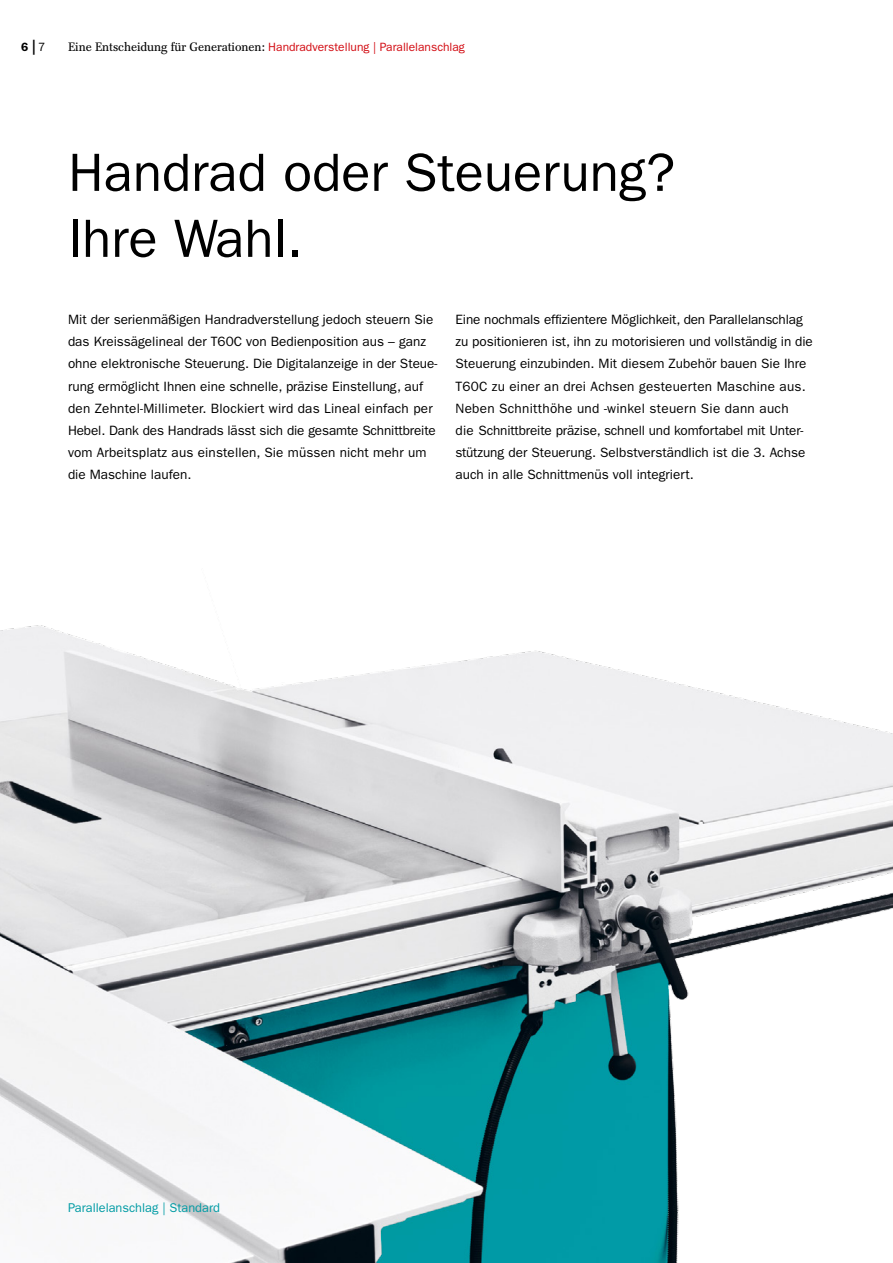
<style>
.page{position:relative;width:893px;height:1263px;background:#fff}
.page>*{position:absolute;margin:0;border:0;box-sizing:border-box;transform-origin:0 0}
.t1{font:54px/66px "ITC Franklin Gothic Std";color:#000}
.t2{font:13.5px/22.2px "ITC Franklin Gothic Std";color:#000}
.t3{font:12.75px "ITC Franklin Gothic Std";color:#009ba4}
.t4{font:12px "ITC Franklin Gothic Std";color:#d20a11}
.t5{font:600 12px "ITC Franklin Gothic Std";color:#000}
.s1{font-size:15px}
.s2{font-weight:400}
.s3{font-family:"Franklin Antiqua BQ";color:#000}
</style>
<div class="page">
<img style="left:0;top:625px;width:893px;height:638px">
<p class="t5" style="left:21px;top:39px;width:26px">6 <span class="s1">|</span> <span class="s2">7</span></p>
<p class="t4" style="left:68px;top:40px;width:398px"><span class="s3">Eine Entscheidung für Generationen:</span> Handradverstellung | Parallelanschlag</p>
<h1 class="t1" style="left:68px;top:140px;width:608px">Handrad oder Steuerung?<br>Ihre Wahl.</h1>
<p class="t2" style="left:68px;top:308px;width:371px">Mit der serienmäßigen Handradverstellung jedoch steuern Sie das Kreissägelineal der T60C von Bedienposition aus – ganz ohne elektronische Steuerung. Die Digitalanzeige in der Steue&shy;rung ermöglicht Ihnen eine schnelle, präzise Einstellung, auf den Zehntel-Millimeter. Blockiert wird das Lineal einfach per Hebel. Dank des Handrads lässt sich die gesamte Schnittbreite vom Arbeitsplatz aus einstellen, Sie müssen nicht mehr um die Maschine laufen.</p>
<p class="t2" style="left:455px;top:308px;width:359px">Eine nochmals effizientere Möglichkeit, den Parallelanschlag zu positionieren ist, ihn zu motorisieren und vollständig in die Steuerung einzubinden. Mit diesem Zubehör bauen Sie Ihre T60C zu einer an drei Achsen gesteuerten Maschine aus.<br>Neben Schnitthöhe und -winkel steuern Sie dann auch<br>die Schnittbreite präzise, schnell und komfortabel mit Unter&shy;stützung der Steuerung. Selbstverständlich ist die 3. Achse auch in alle Schnittmenüs voll integriert.</p>
<p class="t3" style="left:68px;top:1200px;width:153px">Parallelanschlag | Standard</p>
</div>
